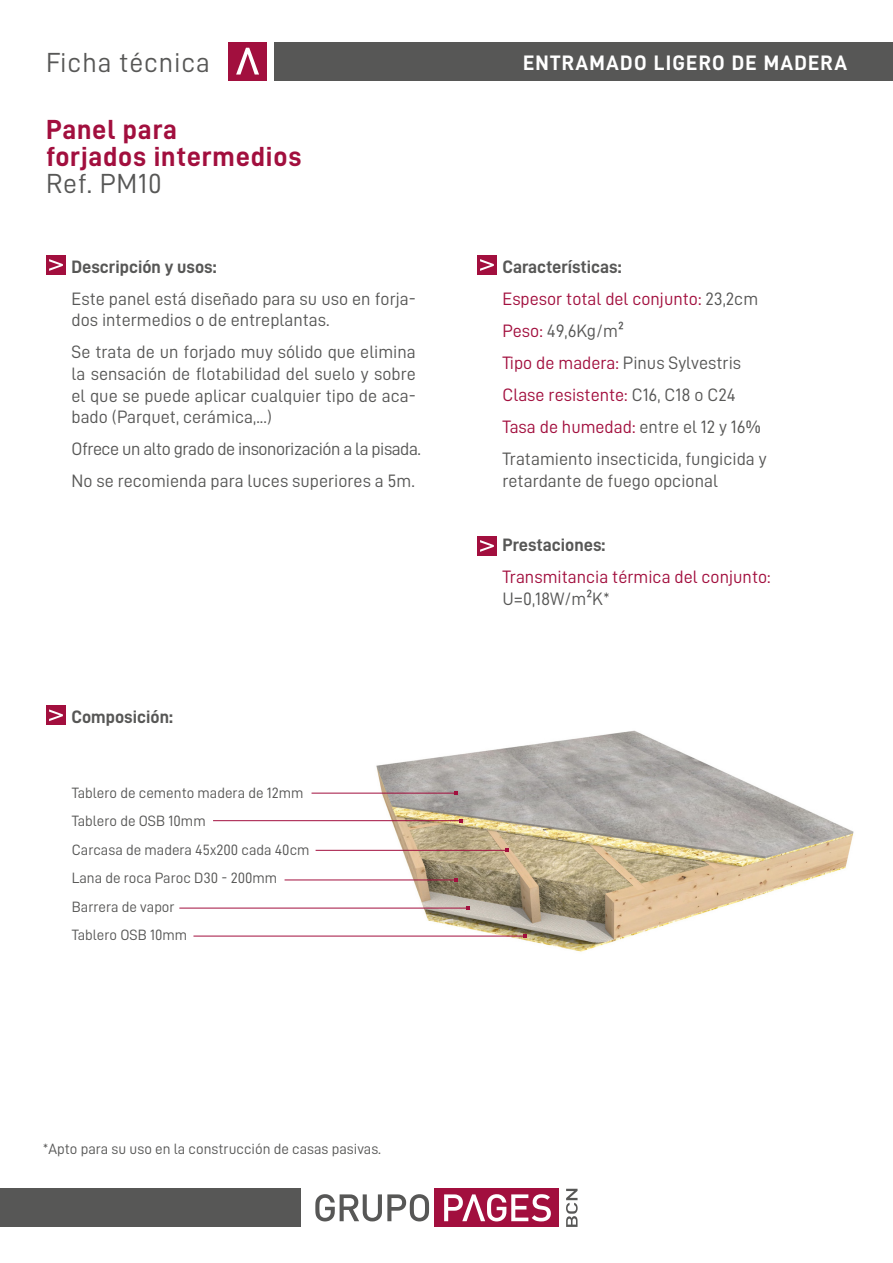
<style>
.page{position:relative;width:893px;height:1263px;background:#fff}
.page>*{position:absolute;margin:0;border:0;box-sizing:border-box;transform-origin:0 0}
.t1{font:27.75px/27px "D DIN Bold";letter-spacing:.03em;color:#a20f3e}
.t2{font:27.75px "D DIN";letter-spacing:.03em;color:#575756}
.t3{font:21px "D DIN Bold";letter-spacing:.06em;color:#fff}
.t4{font:18px/32.1px "D DIN";color:#575756}
.t5{font:18px/32.1px "D DIN";letter-spacing:-.025em;color:#575756}
.t6{font:18px "D DIN Bold";color:#575756}
.t7{font:18px "D DIN";color:#a20f3e}
.t8{font:15px/28.5px "D DIN";color:#575756}
.s1{color:#a20f3e}
</style>
<div class="page">
<img style="left:359px;top:730px;width:495px;height:222px">
<div style="left:228px;top:42px;width:39px;height:38px;background:#a20f3e"></div>
<svg style="left:236px;top:48px;width:23px;height:27px"></svg>
<div style="left:46px;top:255px;width:20px;height:20px;background:#a20f3e"></div>
<svg style="left:49px;top:259px;width:14px;height:12px"></svg>
<div style="left:274px;top:42px;width:619px;height:38px;background:#575756"></div>
<div style="left:434px;top:1189px;width:125px;height:38px;background:#a20f3e"></div>
<svg style="left:315px;top:1194px;width:114px;height:27px"></svg>
<svg style="left:444px;top:1194px;width:107px;height:27px"></svg>
<svg style="left:566px;top:1189px;width:12px;height:38px"></svg>
<div style="left:0;top:1189px;width:301px;height:38px;background:#575756"></div>
<div style="left:46px;top:705px;width:20px;height:20px;background:#a20f3e"></div>
<svg style="left:49px;top:709px;width:14px;height:12px"></svg>
<div style="left:477px;top:255px;width:20px;height:20px;background:#a20f3e"></div>
<svg style="left:480px;top:259px;width:14px;height:12px"></svg>
<div style="left:477px;top:536px;width:20px;height:20px;background:#a20f3e"></div>
<svg style="left:480px;top:540px;width:14px;height:12px"></svg>
<hr style="left:312px;top:793px;width:144px;height:1px;background:#a20f3e">
<hr style="left:213px;top:820px;width:248px;height:1px;background:#a20f3e">
<hr style="left:316px;top:850px;width:191px;height:1px;background:#a20f3e">
<hr style="left:285px;top:880px;width:171px;height:1px;background:#a20f3e">
<hr style="left:179px;top:908px;width:289px;height:1px;background:#a20f3e">
<hr style="left:193px;top:936px;width:332px;height:1px;background:#a20f3e">
<h1 class="t2" style="left:46px;top:52px;width:165px">Ficha técnica</h1>
<h1 class="t1" style="left:46px;top:119px;width:257px">Panel para<br>forjados intermedios</h1>
<h1 class="t2" style="left:46px;top:174px;width:117px">Ref. PM10</h1>
<p class="t6" style="left:72px;top:260px;width:147px">Descripción y usos:</p>
<p class="t4" style="left:72px;top:289px;width:346px;line-height:21.6px">Este panel está diseñado para su uso en forja&shy;dos intermedios o de entreplantas.</p>
<p class="t4" style="left:72px;top:343px;width:346px;line-height:21.6px;text-align:justify">Se trata de un forjado muy sólido que elimina la sensación de flotabilidad del suelo y sobre el que se puede aplicar cualquier tipo de aca&shy;bado (Parquet, cerámica,...)</p>
<p class="t5" style="left:72px;top:434px;width:351px">Ofrece un alto grado de insonorización a la pisada.<br>No se recomienda para luces superiores a 5m.</p>
<p class="t6" style="left:72px;top:710px;width:103px">Composición:</p>
<p class="t8" style="left:72px;top:779px;width:239px">Tablero de cemento madera de 12mm<br>Tablero de OSB 10mm<br>Carcasa de madera 45x200 cada 40cm<br>Lana de roca Paroc D30 - 200mm<br>Barrera de vapor<br>Tablero OSB 10mm</p>
<p class="t8" style="left:43px;top:1135px;width:340px">*Apto para su uso en la construcción de casas pasivas.</p>
<p class="t3" style="left:523px;top:55px;width:326px">ENTRAMADO LIGERO DE MADERA</p>
<p class="t6" style="left:502px;top:260px;width:121px">Características:</p>
<p class="t4" style="left:502px;top:284px;width:266px"><span class="s1">Espesor total del conjunto:</span> 23,2cm<br><span class="s1">Peso:</span> 49,6Kg/m²<br><span class="s1">Tipo de madera:</span> Pinus Sylvestris<br><span class="s1">Clase resistente:</span> C16, C18 o C24<br><span class="s1">Tasa de humedad:</span> entre el 12 y 16%<br>Tratamiento insecticida, fungicida y</p>
<p class="t4" style="left:502px;top:466px;width:217px">retardante de fuego opcional</p>
<p class="t6" style="left:502px;top:538px;width:104px">Prestaciones:</p>
<p class="t7" style="left:502px;top:571px;width:270px">Transmitancia térmica del conjunto:</p>
<p class="t4" style="left:502px;top:584px;width:109px">U=0,18W/m²K*</p>
</div>
